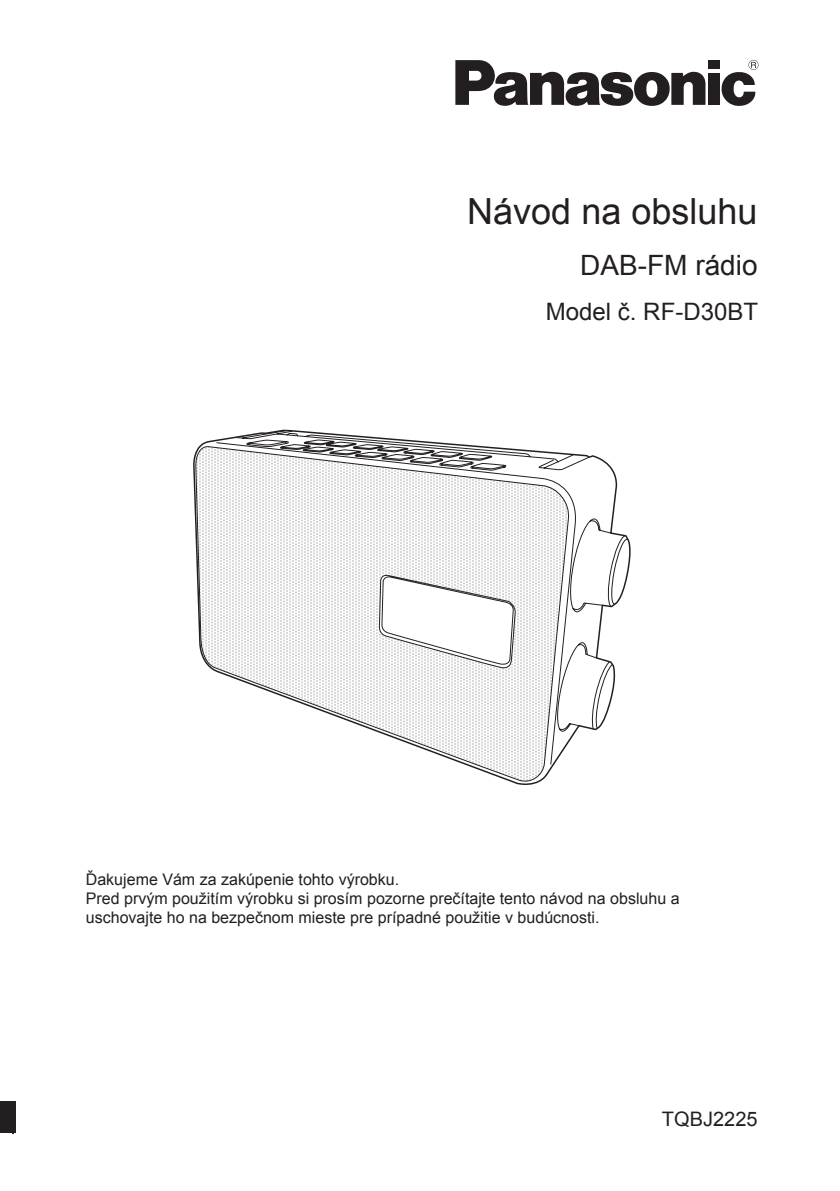
<style>
.page{position:relative;width:840px;height:1191px;background:#fff}
.page>*{position:absolute;margin:0;border:0;box-sizing:border-box;transform-origin:0 0}
.t1{font:36px "Arial";color:#231f20}
.t2{font:28px "Arial";color:#231f20}
.t3{font:24px "Arial";color:#231f20}
.Základný_7{font:20px "Arial";color:#231f20}
.t4{font:16px/19.2px "Arial";color:#231f20}
</style>
<div class="page">
<div style="left:707px;top:60px;width:12px;height:9px;background:#231f20"></div>
<div style="left:707px;top:73px;width:12px;height:32px;background:#231f20"></div>
<svg style="left:455px;top:60px;width:250px;height:46px"></svg>
<svg style="left:721px;top:60px;width:37px;height:46px"></svg>
<hr style="left:12px;top:1104px;width:2px;height:29px;background:#231f20">
<svg style="left:195px;top:445px;width:360px;height:339px"></svg>
<svg style="left:235px;top:429px;width:393px;height:302px"></svg>
<svg style="left:216px;top:442px;width:361px;height:322px"></svg>
<div style="left:0;top:1101px;width:16px;height:31px;background:#231f20"></div>
<p class="t1" style="left:467px;top:187px;width:292px">Návod na obsluhu</p>
<p class="t2" style="left:579px;top:247px;width:179px">DAB-FM rádio</p>
<p class="t3" style="left:545px;top:295px;width:214px">Model č. RF-D30BT</p>
<p class="t4" style="left:86px;top:870px;width:315px">Ďakujeme Vám za zakúpenie tohto výrobku.</p>
<p class="t4" style="left:86px;top:889px;width:595px">Pred prvým použitím výrobku si prosím pozorne prečítajte tento návod na obsluhu a uschovajte ho na bezpečnom mieste pre prípadné použitie v budúcnosti.</p>
<p class="Základný_7" style="left:661px;top:1106px;width:97px">TQBJ2225</p>
</div>
